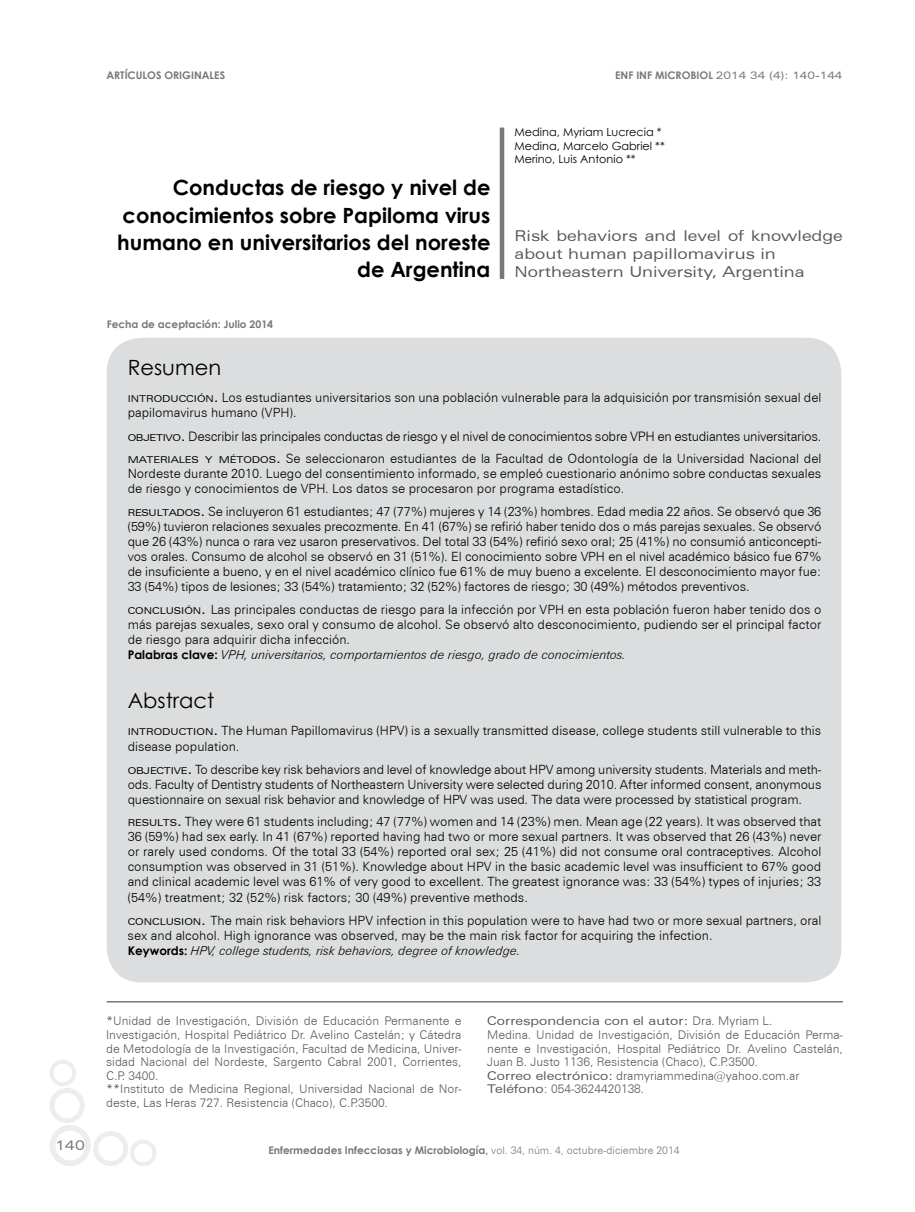
<style>
.page{position:relative;width:915px;height:1212px;background:#fff}
.page>*{position:absolute;margin:0;border:0;box-sizing:border-box;transform-origin:0 0}
.t1{font:700 21px/27px "Century Gothic";color:#000;text-align:right}
.t2{font:21px "Century Gothic";color:#000}
.t3{font:expanded 15px/18px "Zurich BT";color:#58595b}
.t4{font:expanded 13.5px "Zurich BT";color:#77787b}
.t5{font:300 13.2px "Zurich BT";letter-spacing:-.02em;color:#000}
.t6{font:300 12.75px/15px "Zurich BT";color:#000;text-align:justify}
.t7{font:italic 300 12.3px "Zurich BT";color:#000}
.t8{font:300 12px/13.5px "Zurich BT";color:#58595b}
.t9{font:11.25px/13.5px "Century Gothic";color:#000}
.t10{font:700 10.5px "Century Gothic";color:#77787b}
.t11{font:expanded 10.5px "Zurich BT";color:#77787b}
.s1{font-family:"Century Gothic";font-weight:700;font-stretch:normal}
.s2{font-weight:400;font-stretch:expanded;font-size:9.45px}
.s3{font-weight:400;font-stretch:expanded;font-size:13.5px}
.s4{font-family:"Century Gothic";font-weight:700;font-style:normal;font-size:12px}
.s5{font-weight:400;font-stretch:expanded}
.s6{font-family:"Zurich BT";font-weight:300}
</style>
<div class="page">
<svg style="left:50px;top:1060px;width:106px;height:106px"></svg>
<div style="left:499px;top:128px;width:5px;height:151px;background:#77787b"></div>
<hr style="left:107px;top:1001px;width:735px;height:1px;background:#77787b">
<div style="left:107px;top:338px;width:733px;height:643px;background:#dcddde;border-radius:34px"></div>
<p class="t10" style="left:106px;top:67px;width:120px">ARTÍCULOS ORIGINALES</p>
<p class="t11" style="left:615px;top:69px;width:229px"><span class="s1">ENF INF MICROBIOL</span> 2014 34 (4): 140-144</p>
<h1 class="t1" style="left:117px;top:173px;width:374px">Conductas de riesgo y nivel de conocimientos sobre Papiloma virus humano en universitarios del noreste de Argentina</h1>
<p class="t10" style="left:107px;top:316px;width:168px">Fecha de aceptación: Julio 2014</p>
<p class="t9" style="left:514px;top:125px;width:152px">Medina, Myriam Lucrecia *<br>Medina, Marcelo Gabriel **<br>Merino, Luis Antonio **</p>
<p class="t3" style="left:514px;top:227px;width:329px">Risk behaviors and level of knowledge about human papillomavirus in<br>Northeastern University, Argentina</p>
<h1 class="t2" style="left:128px;top:353px;width:95px">Resumen</h1>
<p class="t6" style="left:128px;top:390px;width:695px"><span class="s2">INTRODUCCIÓN</span><span class="s3">.</span> Los estudiantes universitarios son una población vulnerable para la adquisición por transmisión sexual del papilomavirus humano (VPH).</p>
<p class="t5" style="left:128px;top:428px;width:695px"><span class="s2">OBJETIVO</span><span class="s3">.</span> Describir las principales conductas de riesgo y el nivel de conocimientos sobre VPH en estudiantes universitarios.</p>
<p class="t6" style="left:128px;top:451px;width:695px"><span class="s2">MATERIALES Y MÉTODOS</span><span class="s3">.</span> Se seleccionaron estudiantes de la Facultad de Odontología de la Universidad Nacional del Nordeste durante 2010. Luego del consentimiento informado, se empleó cuestionario anónimo sobre conductas sexuales de riesgo y conocimientos de VPH. Los datos se procesaron por programa estadístico.</p>
<p class="t6" style="left:128px;top:504px;width:695px"><span class="s2">RESULTADOS</span><span class="s3">.</span> Se incluyeron 61 estudiantes; 47 (77%) mujeres y 14 (23%) hombres. Edad media 22 años. Se observó que 36 (59%) tuvieron relaciones sexuales precozmente. En 41 (67%) se refirió haber tenido dos o más parejas sexuales. Se observó que 26 (43%) nunca o rara vez usaron preservativos. Del total 33 (54%) refirió sexo oral; 25 (41%) no consumió anticoncepti&shy;vos orales. Consumo de alcohol se observó en 31 (51%). El conocimiento sobre VPH en el nivel académico básico fue 67% de insuficiente a bueno, y en el nivel académico clínico fue 61% de muy bueno a excelente. El desconocimiento mayor fue:<br>33 (54%) tipos de lesiones; 33 (54%) tratamiento; 32 (52%) factores de riesgo; 30 (49%) métodos preventivos.</p>
<p class="t6" style="left:128px;top:601px;width:695px"><span class="s2">CONCLUSIÓN</span><span class="s3">.</span> Las principales conductas de riesgo para la infección por VPH en esta población fueron haber tenido dos o más parejas sexuales, sexo oral y consumo de alcohol. Se observó alto desconocimiento, pudiendo ser el principal factor de riesgo para adquirir dicha infección.</p>
<p class="t7" style="left:128px;top:647px;width:499px"><span class="s4">Palabras clave:</span> VPH, universitarios, comportamientos de riesgo, grado de conocimientos.</p>
<h1 class="t2" style="left:128px;top:685px;width:88px">Abstract</h1>
<p class="t6" style="left:128px;top:722px;width:695px;line-height:16.2px"><span class="s2">INTRODUCTION</span><span class="s3">.</span> The Human Papillomavirus (HPV) is a sexually transmitted disease, college students still vulnerable to this disease population.</p>
<p class="t6" style="left:128px;top:761px;width:695px"><span class="s2">OBJECTIVE</span><span class="s3">.</span> To describe key risk behaviors and level of knowledge about HPV among university students. Materials and meth&shy;ods. Faculty of Dentistry students of Northeastern University were selected during 2010. After informed consent, anonymous questionnaire on sexual risk behavior and knowledge of HPV was used. The data were processed by statistical program.</p>
<p class="t6" style="left:128px;top:814px;width:695px"><span class="s2">RESULTS</span><span class="s3">.</span> They were 61 students including; 47 (77%) women and 14 (23%) men. Mean age (22 years). It was observed that 36 (59%) had sex early. In 41 (67%) reported having had two or more sexual partners. It was observed that 26 (43%) never or rarely used condoms. Of the total 33 (54%) reported oral sex; 25 (41%) did not consume oral contraceptives. Alcohol consumption was observed in 31 (51%). Knowledge about HPV in the basic academic level was insufficient to 67% good and clinical academic level was 61% of very good to excellent. The greatest ignorance was: 33 (54%) types of injuries; 33</p>
<p class="t6" style="left:128px;top:886px;width:695px;line-height:22.5px">(54%) treatment; 32 (52%) risk factors; 30 (49%) preventive methods.<br><span class="s2">CONCLUSION</span><span class="s3">.</span> The main risk behaviors HPV infection in this population were to have had two or more sexual partners, oral</p>
<p class="t6" style="left:128px;top:928px;width:586px">sex and alcohol. High ignorance was observed, may be the main risk factor for acquiring the infection.</p>
<p class="t7" style="left:128px;top:943px;width:394px"><span class="s4">Keywords:</span> HPV, college students, risk behaviors, degree of knowledge.</p>
<p class="t8" style="left:106px;top:1014px;width:357px"><span class="s5">*</span>Unidad de Investigación, División de Educación Permanente e Investigación, Hospital Pediátrico Dr. Avelino Castelán; y Cátedra de Metodología de la Investigación, Facultad de Medicina, Univer&shy;sidad Nacional del Nordeste, Sargento Cabral 2001, Corrientes, C.P. 3400.<br><span class="s5">**</span>Instituto de Medicina Regional, Universidad Nacional de Nor&shy;deste, Las Heras 727. Resistencia (Chaco), C.P.3500.</p>
<p class="t8" style="left:487px;top:1014px;width:357px"><span class="s5">Correspondencia con el autor:</span> Dra. Myriam L.<br>Medina. Unidad de Investigación, División de Educación Perma&shy;nente e Investigación, Hospital Pediátrico Dr. Avelino Castelán, Juan B. Justo 1136, Resistencia (Chaco), C.P.3500.<br><span class="s5">Correo electrónico:</span> dramyriammedina@yahoo.com.ar <span class="s5">Teléfono</span>: 054-3624420138.</p>
<p class="t4" style="left:55px;top:1137px;width:31px">140</p>
<p class="t10" style="left:268px;top:1142px;width:412px">Enfermedades Infecciosas y Microbiología, <span class="s6">vol. 34, núm. 4, octubre-diciembre 2014</span></p>
</div>
